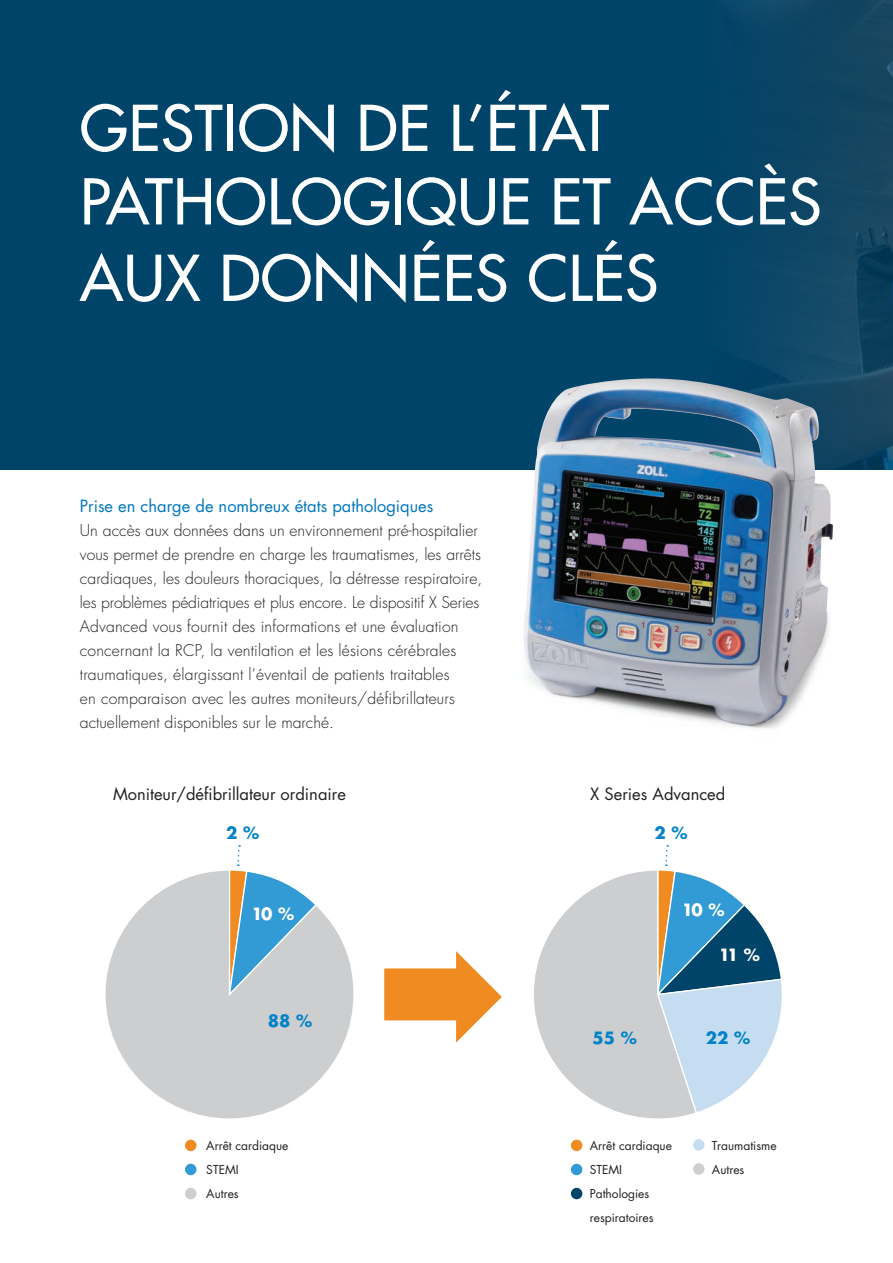
<style>
.page{position:relative;width:893px;height:1263px;background:#fff}
.page>*{position:absolute;margin:0;border:0;box-sizing:border-box;transform-origin:0 0}
.t1{font:500 61.35px/75px "Futura Std";letter-spacing:.01em;color:#fff}
.t2{font:16.5px "Futura Std";color:#231f20}
.t3{font:16.5px "Futura Std";color:#0077bd}
.t4{font:700 16.5px "Futura Std";color:#0082c8}
.t5{font:700 16.5px "Futura Std";color:#fff}
.t6{font:300 15.75px/24px "Futura Std";letter-spacing:.005em;color:#231f20}
.t7{font:12px/24px "Futura Std";color:#231f20}
</style>
<div class="page">
<div style="left:0;top:0;width:893px;height:469px;background:#00446a"></div>
<img style="left:734px;top:0;width:159px;height:469px">
<img style="left:524px;top:378px;width:309px;height:347px">
<svg style="left:105px;top:870px;width:249px;height:249px"></svg>
<div style="left:185px;top:1140px;width:11px;height:11px;background:#f08b21;border-radius:50%"></div>
<div style="left:571px;top:1140px;width:11px;height:11px;background:#f08b21;border-radius:50%"></div>
<div style="left:571px;top:1188px;width:11px;height:11px;background:#00446a;border-radius:50%"></div>
<div style="left:185px;top:1164px;width:11px;height:11px;background:#329bd5;border-radius:50%"></div>
<div style="left:571px;top:1164px;width:11px;height:11px;background:#329bd5;border-radius:50%"></div>
<div style="left:693px;top:1139px;width:11px;height:11px;background:#c5dcf1;border-radius:50%"></div>
<div style="left:185px;top:1188px;width:11px;height:11px;background:#cdced0;border-radius:50%"></div>
<div style="left:693px;top:1163px;width:11px;height:12px;background:#cdced0;border-radius:50%"></div>
<svg style="left:384px;top:951px;width:118px;height:92px"></svg>
<svg style="left:228px;top:845px;width:90px;height:151px"></svg>
<svg style="left:534px;top:845px;width:248px;height:274px"></svg>
<p class="t1" style="left:80px;top:91px;width:743px">GESTION DE L’ÉTAT<br>PATHOLOGIQUE ET ACCÈS<br>AUX DONNÉES CLÉS</p>
<p class="t3" style="left:80px;top:495px;width:355px">Prise en charge de nombreux états pathologiques</p>
<p class="t6" style="left:80px;top:518px;width:404px">Un accès aux données dans un environnement pré-hospitalier vous permet de prendre en charge les traumatismes, les arrêts cardiaques, les douleurs thoraciques, la détresse respiratoire, les problèmes pédiatriques et plus encore. Le dispositif X Series Advanced vous fournit des informations et une évaluation concernant la RCP, la ventilation et les lésions cérébrales traumatiques, élargissant l’éventail de patients traitables<br>en comparaison avec les autres moniteurs/défibrillateurs actuellement disponibles sur le marché.</p>
<p class="t2" style="left:113px;top:783px;width:234px">Moniteur/défibrillateur ordinaire</p>
<p class="t2" style="left:590px;top:783px;width:137px">X Series Advanced</p>
<p class="t4" style="left:226px;top:821px;width:35px">2 %</p>
<p class="t4" style="left:654px;top:821px;width:35px">2 %</p>
<p class="t5" style="left:251px;top:903px;width:44px">10 %</p>
<p class="t5" style="left:682px;top:899px;width:44px">10 %</p>
<p class="t5" style="left:719px;top:944px;width:43px">11 %</p>
<p class="t4" style="left:268px;top:1010px;width:46px">88 %</p>
<p class="t7" style="left:206px;top:1134px;width:84px">Arrêt cardiaque</p>
<p class="t7" style="left:206px;top:1158px;width:34px">STEMI</p>
<p class="t7" style="left:206px;top:1182px;width:34px">Autres</p>
<p class="t4" style="left:593px;top:1027px;width:46px">55 %</p>
<p class="t4" style="left:706px;top:1027px;width:46px">22 %</p>
<p class="t7" style="left:590px;top:1134px;width:84px">Arrêt cardiaque</p>
<p class="t7" style="left:590px;top:1158px;width:34px">STEMI</p>
<p class="t7" style="left:590px;top:1182px;width:65px">Pathologies respiratoires</p>
<p class="t7" style="left:712px;top:1134px;width:66px">Traumatisme</p>
<p class="t7" style="left:712px;top:1158px;width:34px">Autres</p>
</div>
